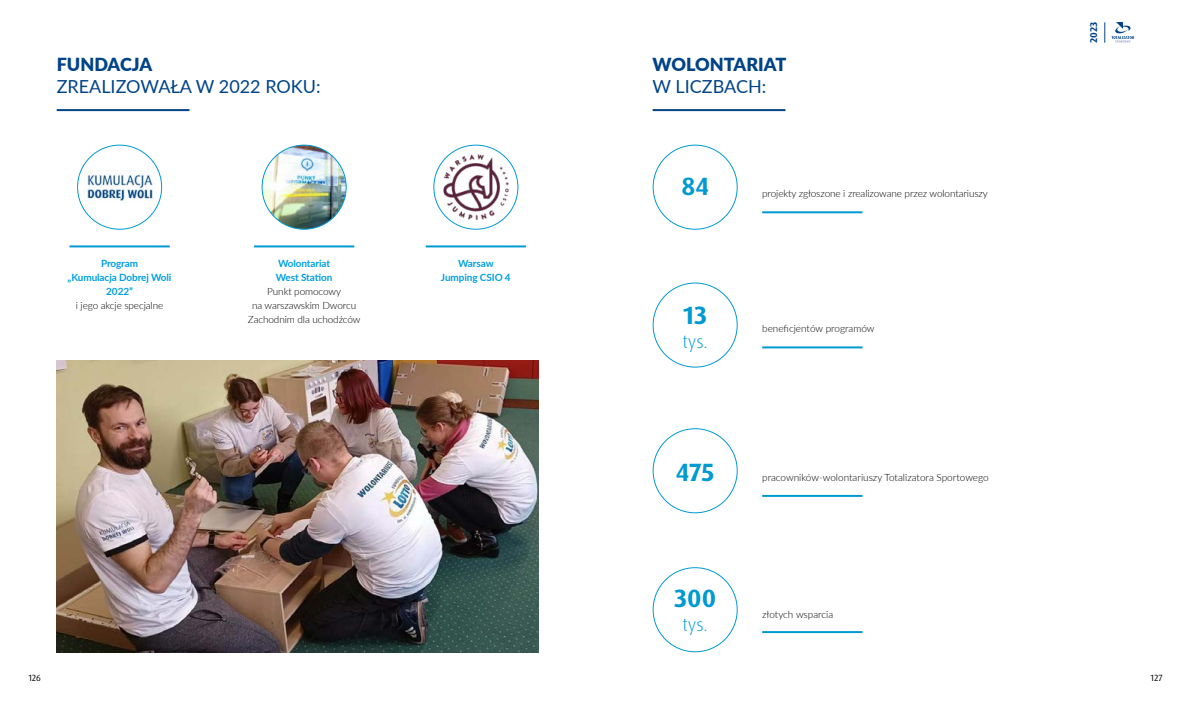
<style>
.page{position:relative;width:1191px;height:709px;background:#fff}
.page>*{position:absolute;margin:0;border:0;box-sizing:border-box;transform-origin:0 0}
.t1{font:700 25px "Dax Pro";color:#009ad1}
.t2{font:18px "Lato";color:#004388}
.t3{font:900 18px "Lato";color:#004388}
.t4{font:300 18px "Dax Pro";color:#009ad1}
.t5{font:300 10px/14px "Lato";letter-spacing:-.01em;color:#000;text-align:center}
.t6{font:700 10px/14px "Lato";letter-spacing:-.01em;color:#009fe3;text-align:center}
.t7{font:700 9.9px "Dax Pro";color:#004388}
.t8{font:9px "Dax Pro";color:#000}
</style>
<div class="page">
<svg style="left:1111px;top:22px;width:23px;height:21px"></svg>
<svg style="left:1104px;top:22px;width:1px;height:21px"></svg>
<hr style="left:57px;top:109px;width:132px;height:2px;background:#004388">
<img style="left:84px;top:170px;width:71px;height:34px">
<img style="left:262px;top:145px;width:84px;height:84px;border-radius:42px">
<img style="left:443px;top:154px;width:65px;height:66px">
<hr style="left:69px;top:245px;width:101px;height:2px;background:#009ad1">
<hr style="left:254px;top:245px;width:100px;height:2px;background:#009ad1">
<hr style="left:426px;top:245px;width:100px;height:2px;background:#009ad1">
<img style="left:57px;top:360px;width:482px;height:292px">
<hr style="left:652px;top:109px;width:133px;height:2px;background:#004388">
<hr style="left:762px;top:211px;width:100px;height:2px;background:#009ad1">
<hr style="left:762px;top:346px;width:100px;height:2px;background:#009ad1">
<hr style="left:762px;top:631px;width:100px;height:2px;background:#009ad1">
<hr style="left:762px;top:495px;width:100px;height:2px;background:#009ad1">
<h2 class="t3" style="left:57px;top:51px;width:97px">FUNDACJA</h2>
<h2 class="t2" style="left:57px;top:73px;width:265px">ZREALIZOWAŁA W 2022 ROKU:</h2>
<p class="t6" style="left:68px;top:256px;width:105px">Program<br>„Kumulacja Dobrej Woli<br>2022”</p>
<p class="t5" style="left:76px;top:298px;width:89px">i jego akcje specjalne</p>
<p class="t6" style="left:276px;top:256px;width:58px;text-align:left">Wolontariat<br>West Station</p>
<p class="t5" style="left:248px;top:284px;width:114px">Punkt pomocowy<br>na warszawskim Dworcu<br>Zachodnim dla uchodźców</p>
<p class="t6" style="left:441px;top:256px;width:71px">Warsaw<br>Jumping CSIO 4</p>
<h2 class="t3" style="left:652px;top:51px;width:135px">WOLONTARIAT</h2>
<h2 class="t2" style="left:652px;top:73px;width:115px">W LICZBACH:</h2>
<h1 class="t1" style="left:681px;top:170px;width:29px">84</h1>
<h1 class="t1" style="left:683px;top:299px;width:25px">13</h1>
<h2 class="t4" style="left:682px;top:330px;width:27px">tys.</h2>
<p class="t5" style="left:762px;top:186px;width:227px">projekty zgłoszone i zrealizowane przez wolontariuszy</p>
<p class="t5" style="left:762px;top:321px;width:114px">beneficjentów programów</p>
<h1 class="t1" style="left:676px;top:456px;width:40px">475</h1>
<p class="t5" style="left:762px;top:470px;width:228px">pracowników-wolontariuszy Totalizatora Sportowego</p>
<h1 class="t1" style="left:674px;top:582px;width:43px">300</h1>
<h2 class="t4" style="left:682px;top:613px;width:27px">tys.</h2>
<p class="t5" style="left:762px;top:607px;width:73px">złotych wsparcia</p>
<p class="t7" style="left:1087px;top:43px;width:23px;rotate:-90deg">2023</p>
<p class="t8" style="left:28px;top:671px;width:14px">126</p>
<p class="t8" style="left:1150px;top:671px;width:14px">127</p>
</div>
